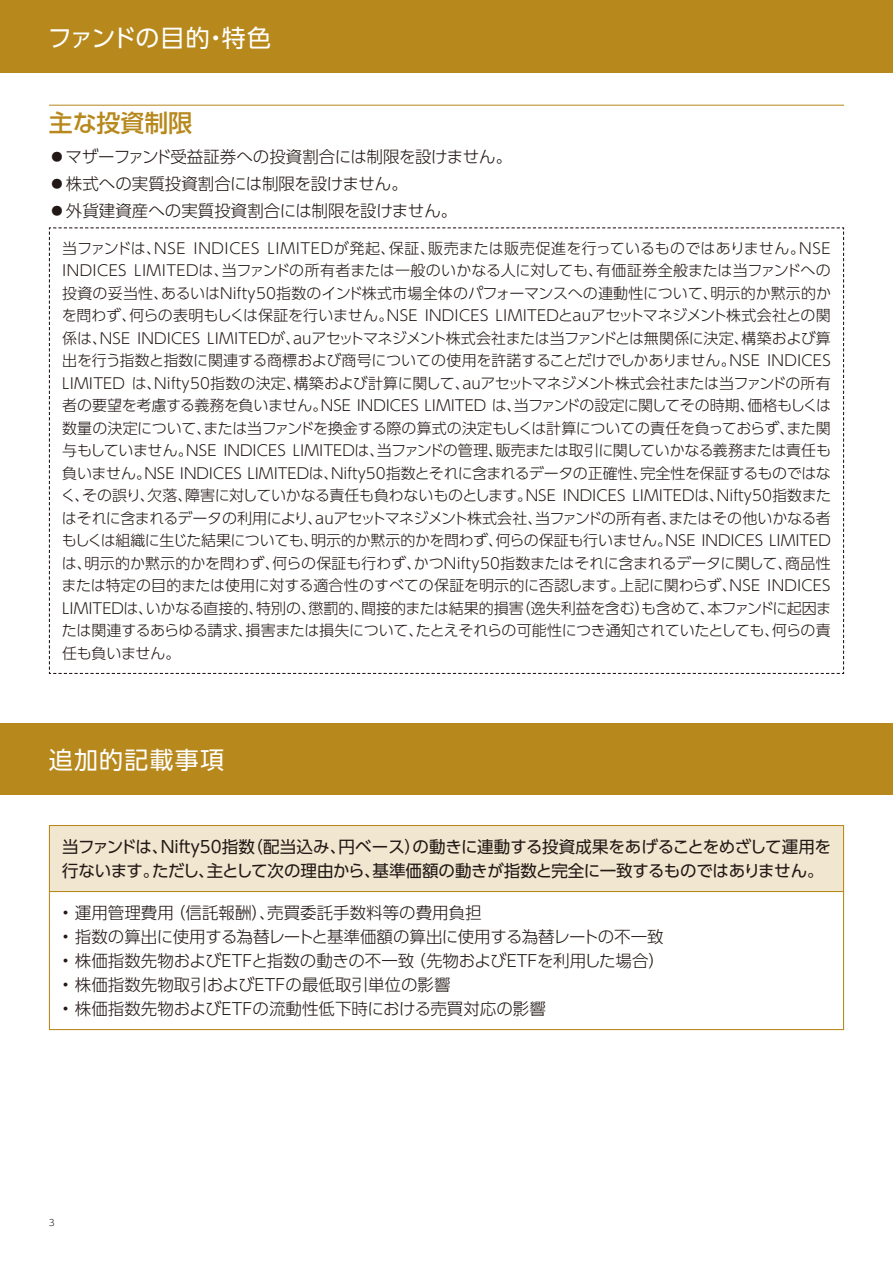
<style>
.page{position:relative;width:893px;height:1263px;background:#fff}
.page>*{position:absolute;margin:0;border:0;box-sizing:border-box;transform-origin:0 0}
.t1{font:24px "UD Shin Go Pro";letter-spacing:-.02em;color:#fff}
.t2{font:24px "UD Shin Go Pro";letter-spacing:.05em;color:#fff}
.t3{font:500 24px "UD Shin Go Pro";color:#b7881c}
.t4{font:300 16.5px/26.7px "UD Shin Go Pro";color:#221815}
.t5{font:16.5px/24px "UD Shin Go Pro";letter-spacing:-.015em;color:#221815}
.t6{font:300 15px/22.5px "UD Shin Go Pro";letter-spacing:-.025em;color:#221815;text-align:justify}
.t7{font:300 9px "UD Shin Go Pro";color:#221815}
</style>
<div class="page">
<div style="left:49px;top:825px;width:794px;height:66px;background:#f1e7d1"></div>
<hr style="left:49px;top:825px;width:795px;height:1px;background:#b7881c">
<hr style="left:49px;top:826px;width:1px;height:65px;background:#b7881c">
<hr style="left:843px;top:826px;width:1px;height:65px;background:#b7881c">
<hr style="left:49px;top:891px;width:795px;height:1px;background:#b7881c">
<hr style="left:49px;top:892px;width:1px;height:137px;background:#b7881c">
<hr style="left:843px;top:892px;width:1px;height:137px;background:#b7881c">
<hr style="left:49px;top:1029px;width:795px;height:1px;background:#b7881c">
<hr style="left:49px;top:105px;width:795px;height:1px;background:#b7881c">
<svg style="left:48px;top:227px;width:797px;height:447px"></svg>
<div style="left:0;top:0;width:893px;height:72px;background:#b7881c"></div>
<div style="left:0;top:723px;width:893px;height:72px;background:#b7881c"></div>
<h1 class="t1" style="left:48px;top:18px;width:225px">ファンドの目的・特色</h1>
<h1 class="t3" style="left:49px;top:104px;width:145px">主な投資制限</h1>
<p class="t4" style="left:49px;top:143px;width:465px">⿟マザーファンド受益証券への投資割合には制限を設けません。⿟株式への実質投資割合には制限を設けません。<br>⿟外貨建資産への実質投資割合には制限を設けません。</p>
<p class="t6" style="left:61px;top:236px;width:772px">当ファンドは、NSE INDICES LIMITEDが発起、保証、販売または販売促進を行っているものではありません。NSE INDICES LIMITEDは、当ファンドの所有者または一般のいかなる人に対しても、有価証券全般または当ファンドへの投資の妥当性、あるいはNifty50指数のインド株式市場全体のパフォーマンスへの連動性について、明示的か黙示的かを問わず、何らの表明もしくは保証を行いません。NSE INDICES LIMITEDとauアセットマネジメント株式会社との関係は、NSE INDICES LIMITEDが、auアセットマネジメント株式会社または当ファンドとは無関係に決定、構築および算出を行う指数と指数に関連する商標および商号についての使用を許諾することだけでしかありません。NSE INDICES LIMITED は、Nifty50指数の決定、構築および計算に関して、auアセットマネジメント株式会社または当ファンドの所有者の要望を考慮する義務を負いません。NSE INDICES LIMITED は、当ファンドの設定に関してその時期、価格もしくは数量の決定について、または当ファンドを換金する際の算式の決定もしくは計算についての責任を負っておらず、また関与もしていません。NSE INDICES LIMITEDは、当ファンドの管理、販売または取引に関していかなる義務または責任も負いません。NSE INDICES LIMITEDは、Nifty50指数とそれに含まれるデータの正確性、完全性を保証するものではなく、その誤り、欠落、障害に対していかなる責任も負わないものとします。NSE INDICES LIMITEDは、Nifty50指数またはそれに含まれるデータの利用により、auアセットマネジメント株式会社、当ファンドの所有者、またはその他いかなる者もしくは組織に生じた結果についても、明示的か黙示的かを問わず、何らの保証も行いません。NSE INDICES LIMITEDは、明示的か黙示的かを問わず、何らの保証も行わず、かつNifty50指数またはそれに含まれるデータに関して、商品性または特定の目的または使用に対する適合性のすべての保証を明示的に否認します。上記に関わらず、NSE INDICES LIMITEDは、いかなる直接的、特別の、懲罰的、間接的または結果的損害（逸失利益を含む）も含めて、本ファンドに起因または関連するあらゆる請求、損害または損失について、たとえそれらの可能性につき通知されていたとしても、何らの責任も負いません。</p>
<h1 class="t2" style="left:49px;top:741px;width:177px">追加的記載事項</h1>
<p class="t5" style="left:62px;top:834px;width:770px">当ファンドは、Nifty50指数（配当込み、円ベース）の動きに連動する投資成果をあげることをめざして運用を行ないます。ただし、主として次の理由から、基準価額の動きが指数と完全に一致するものではありません。</p>
<p class="t4" style="left:62px;top:899px;width:421px">• 運用管理費用（信託報酬）、売買委託手数料等の費用負担</p>
<p class="t4" style="left:62px;top:923px;width:603px">• 指数の算出に使用する為替レートと基準価額の算出に使用する為替レートの不一致</p>
<p class="t4" style="left:62px;top:947px;width:604px">• 株価指数先物およびETFと指数の動きの不一致（先物およびETFを利用した場合）</p>
<p class="t4" style="left:62px;top:971px;width:390px">• 株価指数先物取引およびETFの最低取引単位の影響</p>
<p class="t4" style="left:62px;top:995px;width:485px">• 株価指数先物およびETFの流動性低下時における売買対応の影響</p>
<p class="t7" style="left:49px;top:1215px;width:7px">3</p>
</div>
